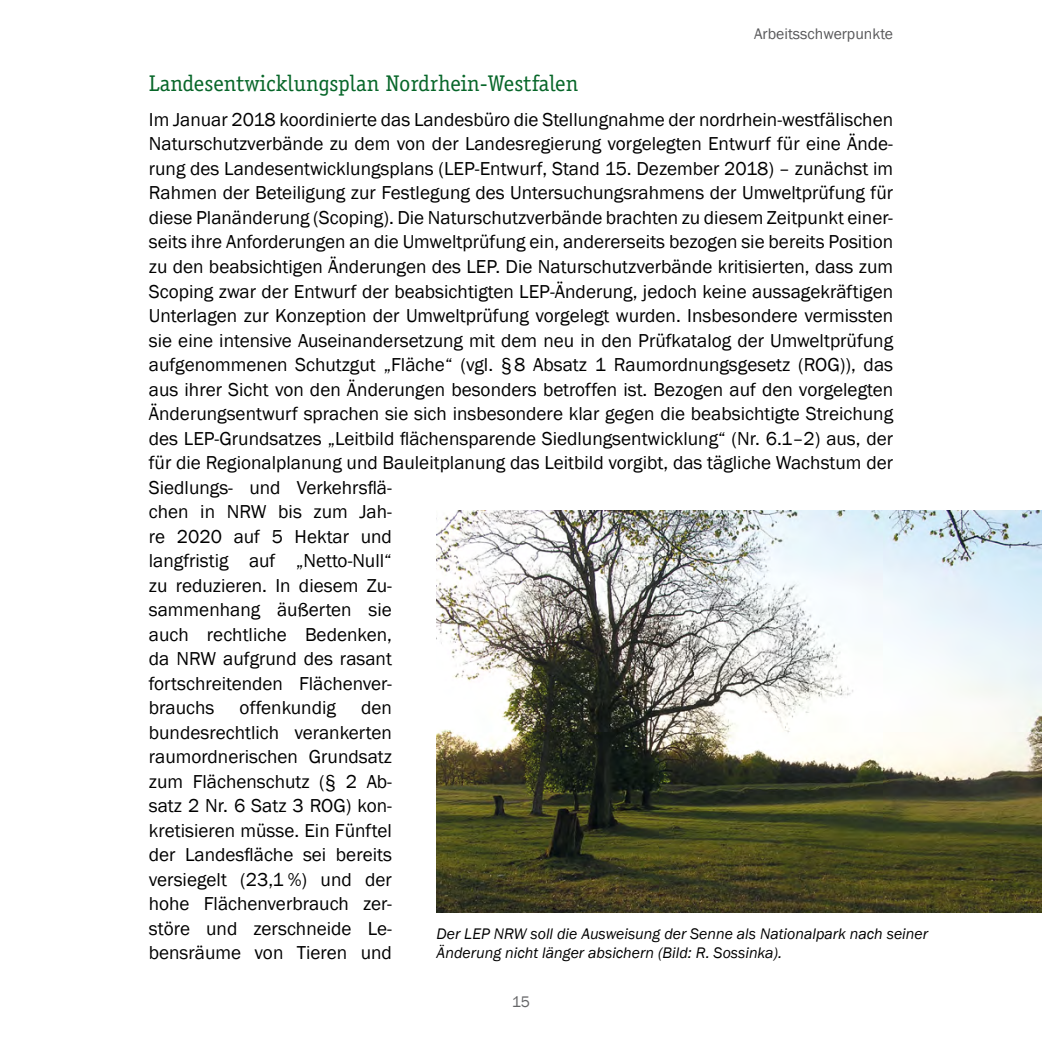
<style>
.page{position:relative;width:1042px;height:1042px;background:#fff}
.page>*{position:absolute;margin:0;border:0;box-sizing:border-box;transform-origin:0 0}
.t1{font:22.75px "Officina Serif";color:#076629}
.t2{font:19.25px/24.5px "Franklin Gothic";color:#000}
.t3{font:italic 15.75px/19.2px "Franklin Gothic";color:#000}
.t4{font:15.75px "Franklin Gothic";color:#58585a}
.t5{font:15.75px "Franklin Gothic";color:#646567}
</style>
<div class="page">
<img style="left:437px;top:510px;width:605px;height:403px">
<p class="t4" style="left:754px;top:24px;width:140px">Arbeitsschwerpunkte</p>
<p class="t1" style="left:149px;top:70px;width:431px">Landesentwicklungsplan Nordrhein-Westfalen</p>
<p class="t2" style="left:149px;top:108px;width:746px">Im Januar 2018 koordinierte das Landesbüro die Stellungnahme der nordrhein-westfälischen Naturschutzverbände zu dem von der Landesregierung vorgelegten Entwurf für eine Ände&shy;rung des Landesentwicklungsplans (LEP-Entwurf, Stand 15. Dezember 2018) – zunächst im Rahmen der Beteiligung zur Festlegung des Untersuchungsrahmens der Umweltprüfung für diese Planänderung (Scoping). Die Naturschutzverbände brachten zu diesem Zeitpunkt einer&shy;seits ihre Anforderungen an die Umweltprüfung ein, andererseits bezogen sie bereits Position zu den beabsichtigen Änderungen des LEP. Die Naturschutzverbände kritisierten, dass zum Scoping zwar der Entwurf der beabsichtigten LEP-Änderung, jedoch keine aussagekräftigen Unterlagen zur Konzeption der Umweltprüfung vorgelegt wurden. Insbesondere vermissten sie eine intensive Auseinandersetzung mit dem neu in den Prüfkatalog der Umweltprüfung aufgenommenen Schutzgut „Fläche“ (vgl. §8 Absatz 1 Raumordnungsgesetz (ROG)), das aus ihrer Sicht von den Änderungen besonders betroffen ist. Bezogen auf den vorgelegten Änderungsentwurf sprachen sie sich insbesondere klar gegen die beabsichtigte Streichung des LEP-Grundsatzes „Leitbild flächensparende Siedlungsentwicklung“ (Nr. 6.1–2) aus, der für die Regionalplanung und Bauleitplanung das Leitbild vorgibt, das tägliche Wachstum der Siedlungs- und Verkehrsflä-<br>chen in NRW bis zum Jah-<br>re 2020 auf 5 Hektar und<br>langfristig auf „Netto-Null“<br>zu reduzieren. In diesem Zu-<br>sammenhang äußerten sie<br>auch rechtliche Bedenken,<br>da NRW aufgrund des rasant<br>fortschreitenden Flächenver-<br>brauchs</p>
<p class="t2" style="left:240px;top:696px;width:98px">offenkundig</p>
<p class="t2" style="left:149px;top:696px;width:245px;text-align:justify;text-indent:212px">den bundesrechtlich verankerten raumordnerischen Grundsatz zum Flächenschutz (§ 2 Ab&shy;satz 2 Nr. 6 Satz 3 ROG) kon&shy;kretisieren müsse. Ein Fünftel der Landesfläche sei bereits versiegelt (23,1 %) und der hohe Flächenverbrauch zer&shy;störe und zerschneide Le&shy;bensräume von Tieren und</p>
<p class="t3" style="left:437px;top:924px;width:493px">Der LEP NRW soll die Ausweisung der Senne als Nationalpark nach seiner<br>Änderung nicht länger absichern (Bild: R. Sossinka).</p>
<p class="t5" style="left:512px;top:992px;width:20px">15</p>
</div>
